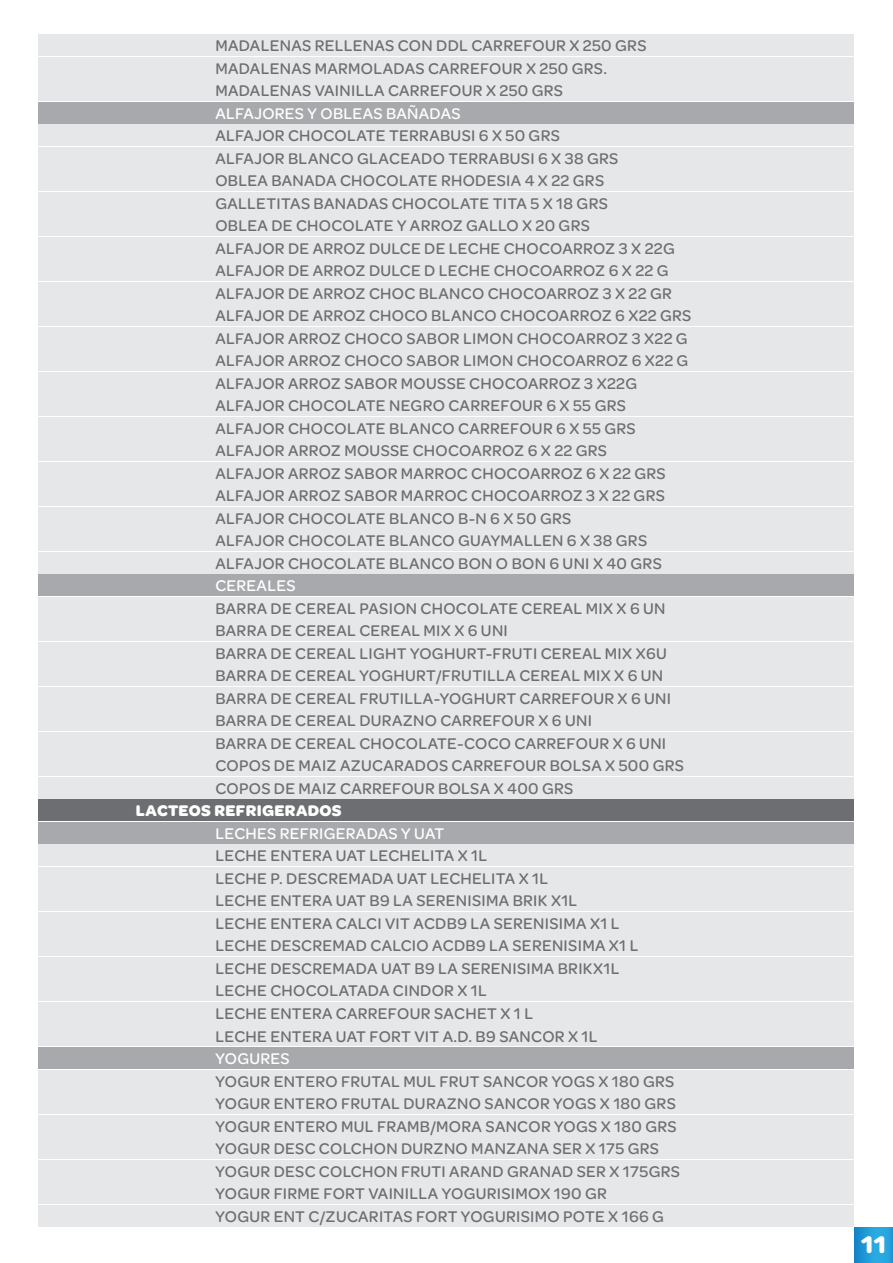
<style>
.page{position:relative;width:893px;height:1263px;background:#fff}
.page>*{position:absolute;margin:0;border:0;box-sizing:border-box;transform-origin:0 0}
.t1{font:700 25.5px "Omnes Carrefour";color:#fff}
.t2{font:500 16.5px/22.5px "Omnes Carrefour";letter-spacing:.02em;color:#6d6e71}
.t3{font:500 16.5px "Omnes Carrefour";letter-spacing:.02em;color:#fff}
.t4{font:700 16.5px "Omnes Carrefour";letter-spacing:.02em;color:#fff}
</style>
<div class="page">
<div style="left:38px;top:282px;width:816px;height:22px;background:#e6e7e8"></div>
<div style="left:38px;top:304px;width:816px;height:22px;background:#e6e7e8"></div>
<div style="left:38px;top:327px;width:816px;height:22px;background:#e6e7e8"></div>
<div style="left:38px;top:349px;width:816px;height:22px;background:#e6e7e8"></div>
<div style="left:38px;top:372px;width:816px;height:22px;background:#e6e7e8"></div>
<div style="left:38px;top:394px;width:816px;height:22px;background:#e6e7e8"></div>
<div style="left:38px;top:417px;width:816px;height:22px;background:#e6e7e8"></div>
<div style="left:38px;top:439px;width:816px;height:22px;background:#e6e7e8"></div>
<div style="left:38px;top:462px;width:816px;height:22px;background:#e6e7e8"></div>
<div style="left:38px;top:484px;width:816px;height:22px;background:#e6e7e8"></div>
<div style="left:38px;top:507px;width:816px;height:22px;background:#e6e7e8"></div>
<div style="left:38px;top:529px;width:816px;height:22px;background:#e6e7e8"></div>
<div style="left:38px;top:35px;width:816px;height:21px;background:#e6e7e8"></div>
<div style="left:38px;top:57px;width:816px;height:22px;background:#e6e7e8"></div>
<div style="left:38px;top:80px;width:816px;height:21px;background:#e6e7e8"></div>
<div style="left:38px;top:102px;width:816px;height:22px;background:#a7a9ac"></div>
<div style="left:38px;top:125px;width:816px;height:21px;background:#e6e7e8"></div>
<div style="left:38px;top:147px;width:816px;height:22px;background:#e6e7e8"></div>
<div style="left:38px;top:170px;width:816px;height:21px;background:#e6e7e8"></div>
<div style="left:38px;top:192px;width:816px;height:22px;background:#e6e7e8"></div>
<div style="left:38px;top:215px;width:816px;height:21px;background:#e6e7e8"></div>
<div style="left:38px;top:237px;width:816px;height:22px;background:#e6e7e8"></div>
<div style="left:38px;top:260px;width:816px;height:21px;background:#e6e7e8"></div>
<div style="left:38px;top:552px;width:816px;height:22px;background:#e6e7e8"></div>
<div style="left:38px;top:574px;width:816px;height:22px;background:#a7a9ac"></div>
<div style="left:38px;top:597px;width:816px;height:22px;background:#e6e7e8"></div>
<div style="left:38px;top:619px;width:816px;height:22px;background:#e6e7e8"></div>
<div style="left:38px;top:642px;width:816px;height:22px;background:#e6e7e8"></div>
<div style="left:38px;top:664px;width:816px;height:22px;background:#e6e7e8"></div>
<div style="left:38px;top:687px;width:816px;height:22px;background:#e6e7e8"></div>
<div style="left:38px;top:709px;width:816px;height:22px;background:#e6e7e8"></div>
<div style="left:38px;top:732px;width:816px;height:22px;background:#e6e7e8"></div>
<div style="left:38px;top:754px;width:816px;height:22px;background:#e6e7e8"></div>
<div style="left:38px;top:777px;width:816px;height:22px;background:#e6e7e8"></div>
<div style="left:38px;top:800px;width:816px;height:21px;background:#6d6e71"></div>
<div style="left:38px;top:822px;width:816px;height:22px;background:#a7a9ac"></div>
<div style="left:38px;top:845px;width:816px;height:21px;background:#e6e7e8"></div>
<div style="left:38px;top:867px;width:816px;height:22px;background:#e6e7e8"></div>
<div style="left:38px;top:890px;width:816px;height:21px;background:#e6e7e8"></div>
<div style="left:38px;top:912px;width:816px;height:22px;background:#e6e7e8"></div>
<div style="left:38px;top:935px;width:816px;height:21px;background:#e6e7e8"></div>
<div style="left:38px;top:957px;width:816px;height:22px;background:#e6e7e8"></div>
<div style="left:38px;top:980px;width:816px;height:21px;background:#e6e7e8"></div>
<div style="left:38px;top:1002px;width:816px;height:22px;background:#e6e7e8"></div>
<div style="left:38px;top:1025px;width:816px;height:21px;background:#e6e7e8"></div>
<div style="left:38px;top:1047px;width:816px;height:22px;background:#a7a9ac"></div>
<div style="left:38px;top:1070px;width:816px;height:21px;background:#e6e7e8"></div>
<div style="left:38px;top:1092px;width:816px;height:22px;background:#e6e7e8"></div>
<div style="left:38px;top:1115px;width:816px;height:21px;background:#e6e7e8"></div>
<div style="left:38px;top:1137px;width:816px;height:22px;background:#e6e7e8"></div>
<div style="left:38px;top:1160px;width:816px;height:21px;background:#e6e7e8"></div>
<div style="left:38px;top:1182px;width:816px;height:22px;background:#e6e7e8"></div>
<div style="left:38px;top:1205px;width:816px;height:21px;background:#e6e7e8"></div>
<svg style="left:854px;top:1227px;width:39px;height:36px"></svg>
<p class="t2" style="left:215px;top:33px;width:433px">MADALENAS RELLENAS CON DDL CARREFOUR X 250 GRS<br>MADALENAS MARMOLADAS CARREFOUR X 250 GRS.<br>MADALENAS VAINILLA CARREFOUR X 250 GRS</p>
<p class="t3" style="left:215px;top:102px;width:247px">ALFAJORES Y OBLEAS BAÑADAS</p>
<p class="t2" style="left:215px;top:123px;width:478px">ALFAJOR CHOCOLATE TERRABUSI 6 X 50 GRS<br>ALFAJOR BLANCO GLACEADO TERRABUSI 6 X 38 GRS<br>OBLEA BANADA CHOCOLATE RHODESIA 4 X 22 GRS GALLETITAS BANADAS CHOCOLATE TITA 5 X 18 GRS<br>OBLEA DE CHOCOLATE Y ARROZ GALLO X 20 GRS<br>ALFAJOR DE ARROZ DULCE DE LECHE CHOCOARROZ 3 X 22G ALFAJOR DE ARROZ DULCE D LECHE CHOCOARROZ 6 X 22 G ALFAJOR DE ARROZ CHOC BLANCO CHOCOARROZ 3 X 22 GR ALFAJOR DE ARROZ CHOCO BLANCO CHOCOARROZ 6 X22 GRS ALFAJOR ARROZ CHOCO SABOR LIMON CHOCOARROZ 3 X22 G ALFAJOR ARROZ CHOCO SABOR LIMON CHOCOARROZ 6 X22 G ALFAJOR ARROZ SABOR MOUSSE CHOCOARROZ 3 X22G ALFAJOR CHOCOLATE NEGRO CARREFOUR 6 X 55 GRS ALFAJOR CHOCOLATE BLANCO CARREFOUR 6 X 55 GRS ALFAJOR ARROZ MOUSSE CHOCOARROZ 6 X 22 GRS<br>ALFAJOR ARROZ SABOR MARROC CHOCOARROZ 6 X 22 GRS ALFAJOR ARROZ SABOR MARROC CHOCOARROZ 3 X 22 GRS ALFAJOR CHOCOLATE BLANCO B-N 6 X 50 GRS<br>ALFAJOR CHOCOLATE BLANCO GUAYMALLEN 6 X 38 GRS ALFAJOR CHOCOLATE BLANCO BON O BON 6 UNI X 40 GRS</p>
<p class="t3" style="left:215px;top:574px;width:82px">CEREALES</p>
<p class="t2" style="left:215px;top:596px;width:470px">BARRA DE CEREAL PASION CHOCOLATE CEREAL MIX X 6 UN BARRA DE CEREAL CEREAL MIX X 6 UNI<br>BARRA DE CEREAL LIGHT YOGHURT-FRUTI CEREAL MIX X6U BARRA DE CEREAL YOGHURT/FRUTILLA CEREAL MIX X 6 UN BARRA DE CEREAL FRUTILLA-YOGHURT CARREFOUR X 6 UNI BARRA DE CEREAL DURAZNO CARREFOUR X 6 UNI<br>BARRA DE CEREAL CHOCOLATE-COCO CARREFOUR X 6 UNI COPOS DE MAIZ AZUCARADOS CARREFOUR BOLSA X 500 GRS COPOS DE MAIZ CARREFOUR BOLSA X 400 GRS</p>
<p class="t4" style="left:136px;top:799px;width:207px">LACTEOS REFRIGERADOS</p>
<p class="t3" style="left:215px;top:822px;width:230px">LECHES REFRIGERADAS Y UAT</p>
<p class="t2" style="left:215px;top:844px;width:424px">LECHE ENTERA UAT LECHELITA X 1L<br>LECHE P. DESCREMADA UAT LECHELITA X 1L<br>LECHE ENTERA UAT B9 LA SERENISIMA BRIK X1L<br>LECHE ENTERA CALCI VIT ACDB9 LA SERENISIMA X1 L LECHE DESCREMAD CALCIO ACDB9 LA SERENISIMA X1 L LECHE DESCREMADA UAT B9 LA SERENISIMA BRIKX1L LECHE CHOCOLATADA CINDOR X 1L<br>LECHE ENTERA CARREFOUR SACHET X 1 L<br>LECHE ENTERA UAT FORT VIT A.D. B9 SANCOR X 1L</p>
<p class="t3" style="left:215px;top:1047px;width:76px">YOGURES</p>
<p class="t2" style="left:215px;top:1069px;width:466px">YOGUR ENTERO FRUTAL MUL FRUT SANCOR YOGS X 180 GRS YOGUR ENTERO FRUTAL DURAZNO SANCOR YOGS X 180 GRS YOGUR ENTERO MUL FRAMB/MORA SANCOR YOGS X 180 GRS YOGUR DESC COLCHON DURZNO MANZANA SER X 175 GRS YOGUR DESC COLCHON FRUTI ARAND GRANAD SER X 175GRS YOGUR FIRME FORT VAINILLA YOGURISIMOX 190 GR<br>YOGUR ENT C/ZUCARITAS FORT YOGURISIMO POTE X 166 G</p>
<h1 class="t1" style="left:861px;top:1225px;width:27px">11</h1>
</div>
